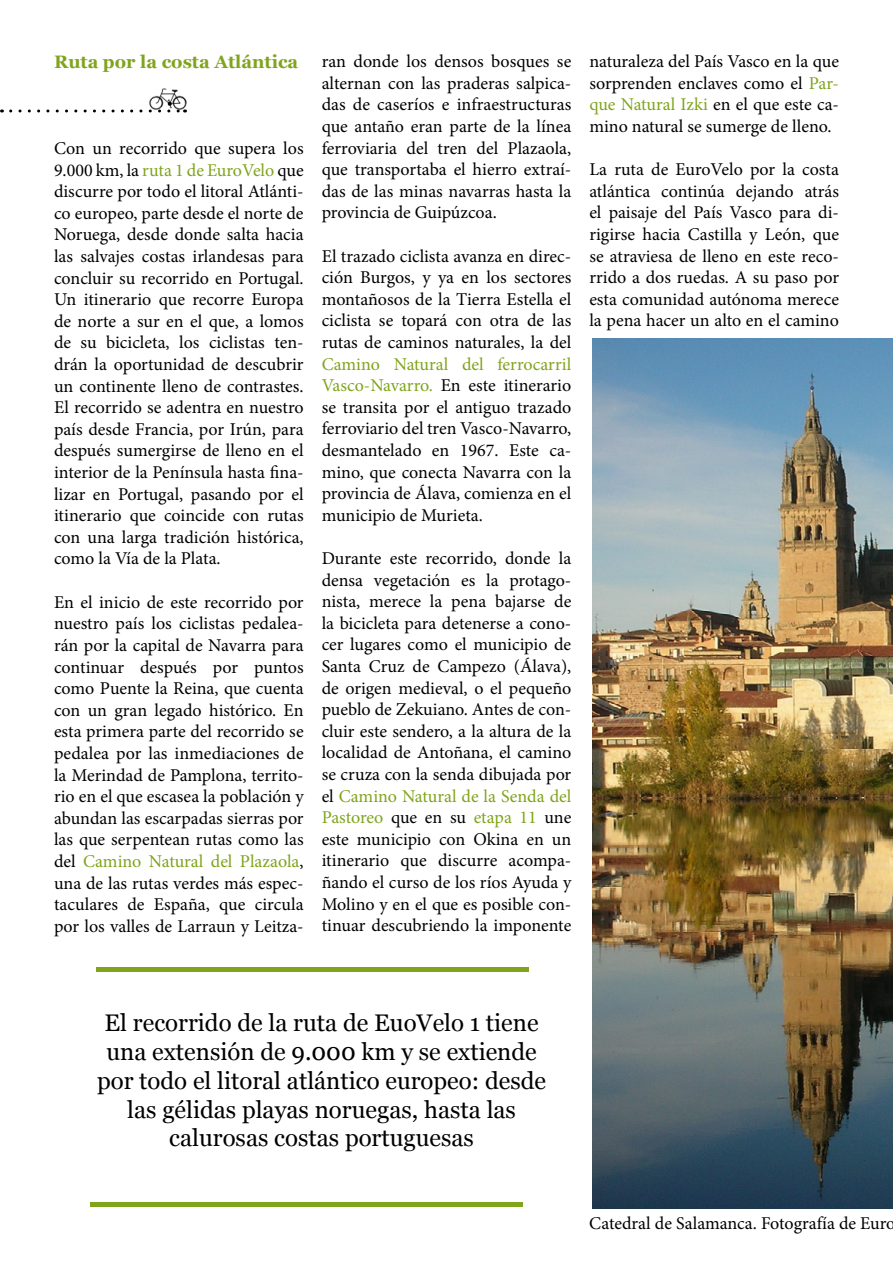
<style>
.page{position:relative;width:893px;height:1263px;background:#fff}
.page>*{position:absolute;margin:0;border:0;box-sizing:border-box;transform-origin:0 0}
.t1{font:24px/28.8px "Georgia";color:#000;text-align:center}
.t2{font:18px/21.6px "Minion Pro";color:#000;text-align:justify}
.t3{font:700 18px "Georgia";color:#80a41c}
.s1{color:#80a41c}
</style>
<div class="page">
<img style="left:593px;top:338px;width:300px;height:871px">
<svg style="left:11px;top:109px;width:175px;height:3px"></svg>
<img style="left:150px;top:89px;width:37px;height:21px">
<div style="left:91px;top:1202px;width:432px;height:5px;background:#80a41c"></div>
<div style="left:97px;top:967px;width:432px;height:5px;background:#80a41c"></div>
<p class="t3" style="left:54px;top:50px;width:246px">Ruta por la costa Atlántica</p>
<p class="t2" style="left:54px;top:138px;width:251px">Con un recorrido que supera los 9.000 km, la <span class="s1">ruta 1 de EuroVelo</span> que discurre por todo el litoral Atlánti&shy;co europeo, parte desde el norte de Noruega, desde donde salta hacia las salvajes costas irlandesas para concluir su recorrido en Portugal.<br>Un itinerario que recorre Europa de norte a sur en el que, a lomos de su bicicleta, los ciclistas ten&shy;drán la oportunidad de descubrir un continente lleno de contrastes.<br>El recorrido se adentra en nuestro país desde Francia, por Irún, para después sumergirse de lleno en el interior de la Península hasta fina&shy;lizar en Portugal, pasando por el itinerario que coincide con rutas con una larga tradición histórica, como la Vía de la Plata.</p>
<p class="t2" style="left:54px;top:591px;width:251px">En el inicio de este recorrido por nuestro país los ciclistas pedalea&shy;rán por la capital de Navarra para continuar después por puntos como Puente la Reina, que cuenta con un gran legado histórico. En esta primera parte del recorrido se pedalea por las inmediaciones de la Merindad de Pamplona, territo&shy;rio en el que escasea la población y abundan las escarpadas sierras por las que serpentean rutas como las del <span class="s1">Camino Natural del Plazaola</span>, una de las rutas verdes más espec&shy;taculares de España, que circula por los valles de Larraun y Leitza-</p>
<p class="t2" style="left:322px;top:51px;width:251px">ran donde los densos bosques se alternan con las praderas salpica&shy;das de caseríos e infraestructuras que antaño eran parte de la línea ferroviaria del tren del Plazaola, que transportaba el hierro extraí&shy;das de las minas navarras hasta la provincia de Guipúzcoa.</p>
<p class="t2" style="left:322px;top:245px;width:251px">El trazado ciclista avanza en direc&shy;ción Burgos, y ya en los sectores montañosos de la Tierra Estella el ciclista se topará con otra de las rutas de caminos naturales, la del</p>
<p class="t2" style="left:322px;top:353px;width:251px"><span class="s1">Camino Natural del ferrocarril Vasco-Navarro.</span> En este itinerario se transita por el antiguo trazado ferroviario del tren Vasco-Navarro, desmantelado en 1967. Este ca&shy;mino, que conecta Navarra con la provincia de Álava, comienza en el municipio de Murieta.</p>
<p class="t2" style="left:322px;top:547px;width:251px">Durante este recorrido, donde la densa vegetación es la protago&shy;nista, merece la pena bajarse de la bicicleta para detenerse a cono&shy;cer lugares como el municipio de Santa Cruz de Campezo (Álava), de origen medieval, o el pequeño pueblo de Zekuiano. Antes de con&shy;cluir este sendero, a la altura de la localidad de Antoñana, el camino se cruza con la senda dibujada por el <span class="s1">Camino Natural de la Senda del Pastoreo</span> que en su <span class="s1">etapa 11</span> une este municipio con Okina en un itinerario que discurre acompa&shy;ñando el curso de los ríos Ayuda y Molino y en el que es posible con&shy;tinuar descubriendo la imponente</p>
<p class="t2" style="left:589px;top:51px;width:251px">naturaleza del País Vasco en la que sorprenden enclaves como el <span class="s1">Par&shy;que Natural Izki</span> en el que este ca&shy;mino natural se sumerge de lleno.</p>
<p class="t2" style="left:589px;top:159px;width:251px">La ruta de EuroVelo por la costa atlántica continúa dejando atrás el paisaje del País Vasco para di&shy;rigirse hacia Castilla y León, que se atraviesa de lleno en este reco&shy;rrido a dos ruedas. A su paso por esta comunidad autónoma merece la pena hacer un alto en el camino</p>
<h1 class="t1" style="left:97px;top:1009px;width:451px">El recorrido de la ruta de EuoVelo 1 tiene una extensión de 9.000 km y se extiende por todo el litoral atlántico europeo: desde las gélidas playas noruegas, hasta las calurosas costas portuguesas</h1>
<p class="t2" style="left:589px;top:1213px;width:307px">Catedral de Salamanca. Fotografía de Euro</p>
</div>
